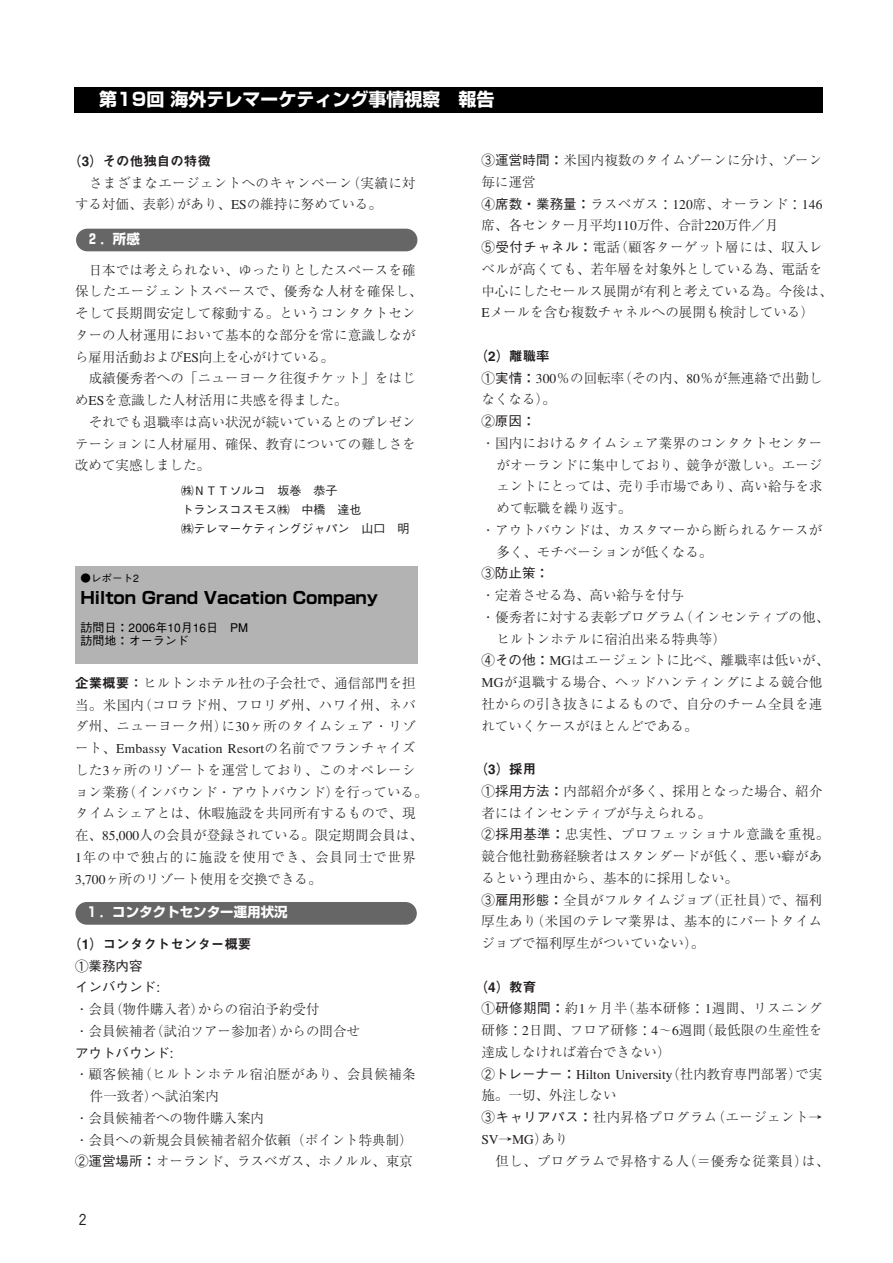
<style>
.page{position:relative;width:893px;height:1263px;background:#fff}
.page>*{position:absolute;margin:0;border:0;box-sizing:border-box;transform-origin:0 0}
.t1{font:700 18px "Shin Go";color:#fff}
.t2{font:700 16.5px "Shin Go";color:#000}
.t3{font:500 15px "Gothic BBB";color:#231f20}
.t4{font:300 13.5px/21.8px "Ryumin";letter-spacing:.01em;color:#231f20}
.t5{font:300 13.5px/21.8px "Ryumin";letter-spacing:.03em;color:#231f20}
.t6{font:13.5px "Midashi Go MB31";color:#231f20}
.t7{font:500 13.5px/21.8px "Gothic BBB";color:#231f20}
.t8{font:700 13.5px "Shin Go";color:#fff}
.t9{font:500 12px/18.8px "Gothic BBB";color:#231f20}
.t10{font:500 12px/13.5px "Gothic BBB";color:#000}
.t11{font:500 10.5px "Gothic BBB";color:#000}
.s1{font-family:"Midashi Go MB31";font-weight:400}
.s2{font-family:"Gothic BBB";font-weight:500}
</style>
<div class="page">
<div style="left:76px;top:229px;width:341px;height:22px;background:#666;border-radius:11px"></div>
<div style="left:75px;top:566px;width:342px;height:98px;background:#b3b3b3"></div>
<div style="left:75px;top:902px;width:342px;height:23px;background:#666;border-radius:11px"></div>
<div style="left:75px;top:87px;width:747px;height:25px;background:#000"></div>
<h1 class="t1" style="left:99px;top:93px;width:397px">第19回海外テレマーケティング事情視察　報告</h1>
<p class="t6" style="left:68px;top:156px;width:144px">（3）その他独自の特徴</p>
<p class="t5" style="left:75px;top:174px;width:342px;text-indent:14px">さまざまなエージェントへのキャンペーン（実績に対する対価、表彰）があり、ESの維持に努めている。</p>
<p class="t8" style="left:86px;top:234px;width:56px">２．所感</p>
<p class="t4" style="left:75px;top:261px;width:349px;text-indent:14px">日本では考えられない、ゆったりとしたスペースを確保したエージェントスペースで、優秀な人材を確保し、そして長期間安定して稼動する。というコンタクトセンターの人材運用において基本的な部分を常に意識しながら雇用活動およびES向上を心がけている。</p>
<p class="t4" style="left:75px;top:369px;width:342px;text-indent:14px">成績優秀者への「ニューヨーク往復チケット」をはじめESを意識した人材活用に共感を得ました。</p>
<p class="t4" style="left:75px;top:413px;width:342px;text-align:justify;text-indent:14px">それでも退職率は高い状況が続いているとのプレゼンテーションに人材雇用、確保、教育についての難しさを改めて実感しました。</p>
<p class="t9" style="left:181px;top:483px;width:229px">㈱ＮＴＴソルコ　坂巻　恭子　<br>トランスコスモス㈱　中橋　達也<br>㈱テレマーケティングジャパン　山口　明</p>
<p class="t11" style="left:81px;top:574px;width:60px">●レポート2</p>
<p class="t2" style="left:81px;top:591px;width:299px">Hilton Grand Vacation Company</p>
<p class="t10" style="left:81px;top:622px;width:169px">訪問日：2006年10月16日　PM訪問地：オーランド</p>
<p class="t4" style="left:75px;top:674px;width:354px"><span class="s1">企業概要：</span>ヒルトンホテル社の子会社で、通信部門を担当。米国内（コロラド州、フロリダ州、ハワイ州、ネバダ州、ニューヨーク州）に30ヶ所のタイムシェア・リゾート、Embassy Vacation Resortの名前でフランチャイズした3ヶ所のリゾートを運営しており、このオペレーション業務（インバウンド・アウトバウンド）を行っている。タイムシェアとは、休暇施設を共同所有するもので、現在、85,000人の会員が登録されている。限定期間会員は、<br>1年の中で独占的に施設を使用でき、会員同士で世界<br>3,700ヶ所のリゾート使用を交換できる。</p>
<p class="t8" style="left:85px;top:907px;width:204px">１．コンタクトセンター運用状況</p>
<p class="t6" style="left:68px;top:939px;width:185px">（1）コンタクトセンター概要</p>
<p class="t7" style="left:75px;top:957px;width:86px">①業務内容<br>インバウンド:</p>
<p class="t4" style="left:75px;top:1000px;width:286px">・会員（物件購入者）からの宿泊予約受付<br>・会員候補者（試泊ツアー参加者）からの問合せ</p>
<p class="t7" style="left:75px;top:1044px;width:100px">アウトバウンド:</p>
<p class="t5" style="left:75px;top:1065px;width:342px">・顧客候補（ヒルトンホテル宿泊歴があり、会員候補条</p>
<p class="t4" style="left:90px;top:1087px;width:130px">件一致者）へ試泊案内</p>
<p class="t4" style="left:75px;top:1109px;width:190px">・会員候補者への物件購入案内</p>
<p class="t4" style="left:75px;top:1131px;width:339px">・会員への新規会員候補者紹介依頼（ポイント特典制）</p>
<p class="t4" style="left:75px;top:1152px;width:339px"><span class="s2">②運営場所：</span>オーランド、ラスベガス、ホノルル、東京</p>
<p class="t3" style="left:75px;top:1213px;width:16px">２</p>
<p class="t4" style="left:481px;top:151px;width:352px"><span class="s2">③運営時間：</span>米国内複数のタイムゾーンに分け、ゾーン毎に運営<br><span class="s2">④席数・業務量：</span>ラスベガス：120席、オーランド：146席、各センター月平均110万件、合計220万件／月<br><span class="s2">⑤受付チャネル：</span>電話（顧客ターゲット層には、収入レベルが高くても、若年層を対象外としている為、電話を中心にしたセールス展開が有利と考えている為。今後は、<br>Eメールを含む複数チャネルへの展開も検討している）</p>
<p class="t6" style="left:474px;top:351px;width:77px">（2）離職率</p>
<p class="t4" style="left:481px;top:369px;width:342px"><span class="s2">①実情：</span>300％の回転率（その内、80％が無連絡で出勤しなくなる）。</p>
<p class="t7" style="left:481px;top:412px;width:55px">②原因：</p>
<p class="t4" style="left:481px;top:434px;width:342px">・国内におけるタイムシェア業界のコンタクトセンター</p>
<p class="t4" style="left:496px;top:456px;width:327px">がオーランドに集中しており、競争が激しい。エージ</p>
<p class="t4" style="left:496px;top:477px;width:327px">ェントにとっては、売り手市場であり、高い給与を求</p>
<p class="t4" style="left:496px;top:499px;width:136px">めて転職を繰り返す。</p>
<p class="t4" style="left:481px;top:521px;width:342px">・アウトバウンドは、カスタマーから断られるケースが</p>
<p class="t4" style="left:496px;top:543px;width:217px">多く、モチベーションが低くなる。</p>
<p class="t7" style="left:481px;top:564px;width:69px">③防止策：</p>
<p class="t4" style="left:481px;top:586px;width:204px">・定着させる為、高い給与を付与</p>
<p class="t4" style="left:481px;top:608px;width:349px">・優秀者に対する表彰プログラム（インセンティブの他、</p>
<p class="t4" style="left:496px;top:630px;width:231px">ヒルトンホテルに宿泊出来る特典等）</p>
<p class="t4" style="left:481px;top:651px;width:349px"><span class="s2">④その他：</span>MGはエージェントに比べ、離職率は低いが、</p>
<p class="t4" style="left:481px;top:673px;width:342px">MGが退職する場合、ヘッドハンティングによる競合他</p>
<p class="t4" style="left:481px;top:695px;width:342px">社からの引き抜きによるもので、自分のチーム全員を連</p>
<p class="t4" style="left:481px;top:717px;width:217px">れていくケースがほとんどである。</p>
<p class="t6" style="left:474px;top:764px;width:63px">（3）採用</p>
<p class="t4" style="left:481px;top:782px;width:349px"><span class="s2">①採用方法：</span>内部紹介が多く、採用となった場合、紹介者にはインセンティブが与えられる。<br><span class="s2">②採用基準：</span>忠実性、プロフェッショナル意識を重視。競合他社勤務経験者はスタンダードが低く、悪い癖があるという理由から、基本的に採用しない。<br><span class="s2">③雇用形態：</span>全員がフルタイムジョブ（正社員）で、福利厚生あり（米国のテレマ業界は、基本的にパートタイムジョブで福利厚生がついていない）。</p>
<p class="t6" style="left:474px;top:982px;width:63px">（4）教育</p>
<p class="t4" style="left:481px;top:999px;width:342px"><span class="s2">①研修期間：</span>約1ヶ月半（基本研修：1週間、リスニング研修：2日間、フロア研修：4～6週間（最低限の生産性を達成しなければ着台できない）<br><span class="s2">②トレーナー：</span>Hilton University（社内教育専門部署）で実施。一切、外注しない<br><span class="s2">③キャリアパス：</span>社内昇格プログラム（エージェント→<br>SV→MG）あり</p>
<p class="t4" style="left:495px;top:1152px;width:335px">但し、プログラムで昇格する人（＝優秀な従業員）は、</p>
</div>
